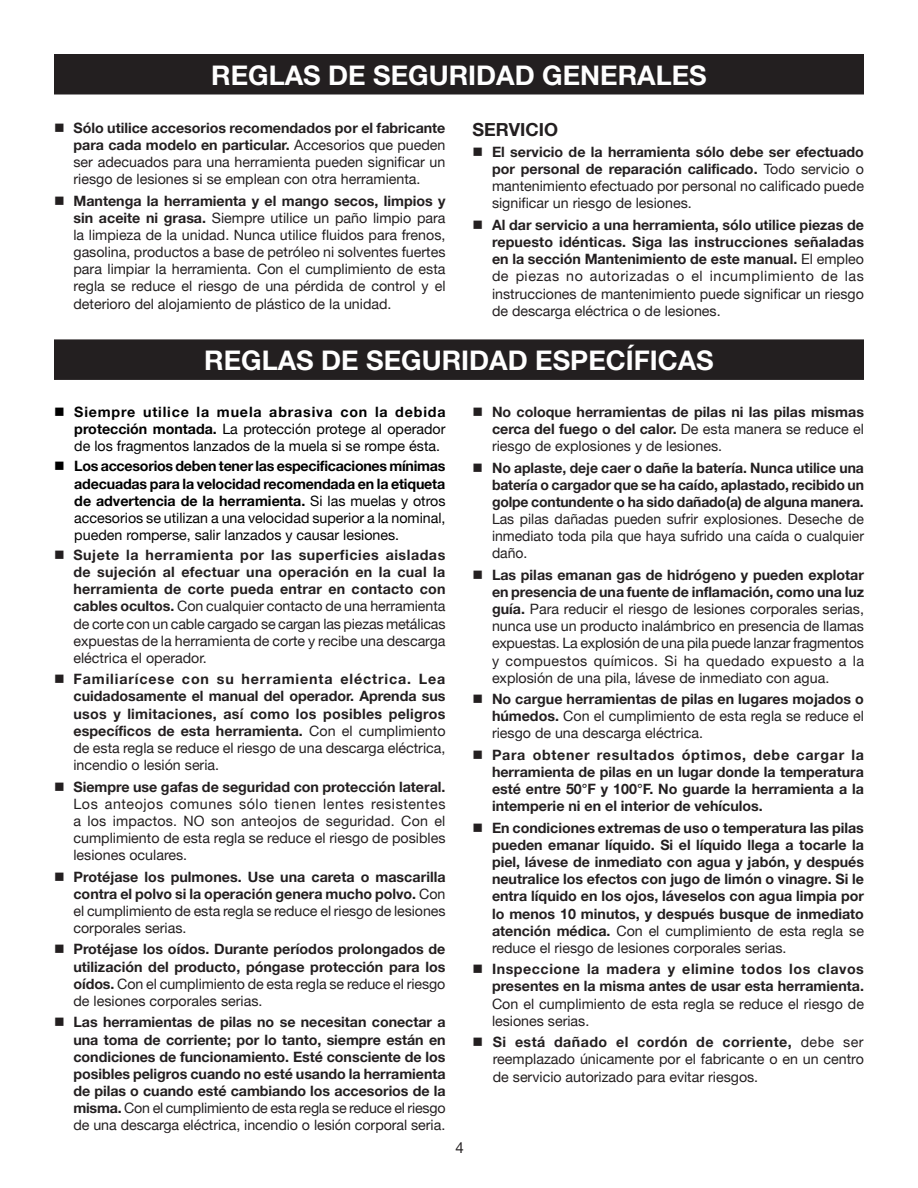
<style>
.page{position:relative;width:918px;height:1188px;background:#fff}
.page>*{position:absolute;margin:0;border:0;box-sizing:border-box;transform-origin:0 0}
.t1{font:700 27px "Helvetica Neue";color:#fff}
.t2{font:700 18px "Helvetica Neue";color:#231f20}
.t3{font:15px "Helvetica Neue";color:#231f20}
.t4{font:14.25px/17.1px "Helvetica Neue";color:#231f20;text-align:justify}
.t5{font:700 14.25px/17.1px "Helvetica Neue";color:#231f20;text-align:justify}
.t6{font:700 14.25px/17.1px "Helvetica Neue";color:#000;text-align:justify}
.t7{font:14.25px/17.1px "Helvetica Neue";color:#000;text-align:justify}
.s1{font-weight:700}
.s2{font-weight:400}
</style>
<div class="page">
<div style="left:55px;top:55px;width:808px;height:39px;background:#231f20"></div>
<div style="left:54px;top:54px;width:810px;height:40px;border:2px solid #231f20"></div>
<div style="left:55px;top:340px;width:808px;height:39px;background:#231f20"></div>
<div style="left:54px;top:339px;width:810px;height:41px;border:2px solid #231f20"></div>
<h1 class="t1" style="left:211px;top:59px;width:497px">REGLAS DE SEGURIDAD GENERALES</h1>
<p class="t4" style="left:73px;top:119px;width:374px;text-indent:-19px">■ <span class="s1">Sólo utilice accesorios recomendados por el fabricante para cada modelo en particular.</span> Accesorios que pueden ser adecuados para una herramienta pueden significar un riesgo de lesiones si se emplean con otra herramienta.</p>
<p class="t4" style="left:74px;top:192px;width:374px;text-indent:-20px">■ <span class="s1">Mantenga la herramienta y el mango secos, limpios y sin aceite ni grasa.</span> Siempre utilice un paño limpio para la limpieza de la unidad. Nunca utilice fluidos para frenos, gasolina, productos a base de petróleo ni solventes fuertes para limpiar la herramienta. Con el cumplimiento de esta regla se reduce el riesgo de una pérdida de control y el deterioro del alojamiento de plástico de la unidad.</p>
<p class="t2" style="left:472px;top:118px;width:87px">SERVICIO</p>
<p class="t4" style="left:492px;top:143px;width:374px;text-indent:-20px">■ <span class="s1">El servicio de la herramienta sólo debe ser efectuado por personal de reparación calificado.</span> Todo servicio o mantenimiento efectuado por personal no calificado puede significar un riesgo de lesiones.</p>
<p class="t4" style="left:492px;top:216px;width:374px;text-indent:-20px">■ <span class="s1">Al dar servicio a una herramienta, sólo utilice piezas de repuesto idénticas. Siga las instrucciones señaladas en la sección Mantenimiento de este manual.</span> El empleo de piezas no autorizadas o el incumplimiento de las instrucciones de mantenimiento puede significar un riesgo de descarga eléctrica o de lesiones.</p>
<h1 class="t1" style="left:204px;top:343px;width:511px">REGLAS DE SEGURIDAD ESPECÍFICAS</h1>
<p class="t7" style="left:74px;top:403px;width:373px;text-indent:-20px">■ <span class="s1">Siempre utilice la muela abrasiva con la debida protección montada.</span> La protección protege al operador de los fragmentos lanzados de la muela si se rompe ésta.</p>
<p class="t6" style="left:74px;top:457px;width:373px;text-indent:-20px">■ Los accesorios deben tener las especificaciones mínimas adecuadas para la velocidad recomendada en la etiqueta de advertencia de la herramienta. <span class="s2">Si las muelas y otros accesorios se utilizan a una velocidad superior a la nominal, pueden romperse, salir lanzados y causar lesiones.</span></p>
<p class="t4" style="left:73px;top:546px;width:374px;text-indent:-19px">■ <span class="s1">Sujete la herramienta por las superficies aisladas de sujeción al efectuar una operación en la cual la herramienta de corte pueda entrar en contacto con cables ocultos.</span> Con cualquier contacto de una herramienta de corte con un cable cargado se cargan las piezas metálicas expuestas de la herramienta de corte y recibe una descarga eléctrica el operador.</p>
<p class="t5" style="left:73px;top:670px;width:374px;text-indent:-19px">■ Familiarícese con su herramienta eléctrica. Lea cuidadosamente el manual del operador. Aprenda sus usos y limitaciones, así como los posibles peligros específicos de esta herramienta. <span class="s2">Con el cumplimiento de esta regla se reduce el riesgo de una descarga eléctrica, incendio o lesión seria.</span></p>
<p class="t4" style="left:73px;top:778px;width:374px;text-indent:-19px">■ <span class="s1">Siempre use gafas de seguridad con protección lateral.<br></span>Los anteojos comunes sólo tienen lentes resistentes a los impactos. NO son anteojos de seguridad. Con el cumplimiento de esta regla se reduce el riesgo de posibles lesiones oculares.</p>
<p class="t5" style="left:73px;top:868px;width:374px;text-indent:-19px">■ Protéjase los pulmones. Use una careta o mascarilla contra el polvo si la operación genera mucho polvo. <span class="s2">Con el cumplimiento de esta regla se reduce el riesgo de lesiones corporales serias.</span></p>
<p class="t5" style="left:73px;top:941px;width:373px;text-indent:-19px">■ Protéjase los oídos. Durante períodos prolongados de utilización del producto, póngase protección para los oídos. <span class="s2">Con el cumplimiento de esta regla se reduce el riesgo de lesiones corporales serias.</span></p>
<p class="t5" style="left:73px;top:1013px;width:374px;text-indent:-19px">■ Las herramientas de pilas no se necesitan conectar a una toma de corriente; por lo tanto, siempre están en condiciones de funcionamiento. Esté consciente de los posibles peligros cuando no esté usando la herramienta de pilas o cuando esté cambiando los accesorios de la misma. <span class="s2">Con el cumplimiento de esta regla se reduce el riesgo de una descarga eléctrica, incendio o lesión corporal seria.</span></p>
<p class="t5" style="left:492px;top:403px;width:373px;text-indent:-20px">■ No coloque herramientas de pilas ni las pilas mismas cerca del fuego o del calor. <span class="s2">De esta manera se reduce el riesgo de explosiones y de lesiones.</span></p>
<p class="t5" style="left:492px;top:459px;width:374px;text-indent:-20px">■ No aplaste, deje caer o dañe la batería. Nunca utilice una batería o cargador que se ha caído, aplastado, recibido un golpe contundente o ha sido dañado(a) de alguna manera.</p>
<p class="t4" style="left:492px;top:510px;width:373px">Las pilas dañadas pueden sufrir explosiones. Deseche de inmediato toda pila que haya sufrido una caída o cualquier daño.</p>
<p class="t4" style="left:492px;top:566px;width:374px;text-indent:-20px">■ <span class="s1">Las pilas emanan gas de hidrógeno y pueden explotar en presencia de una fuente de inflamación, como una luz guía.</span> Para reducir el riesgo de lesiones corporales serias, nunca use un producto inalámbrico en presencia de llamas expuestas. La explosión de una pila puede lanzar fragmentos y compuestos químicos. Si ha quedado expuesto a la explosión de una pila, lávese de inmediato con agua.</p>
<p class="t4" style="left:492px;top:690px;width:373px;text-indent:-20px">■ <span class="s1">No cargue herramientas de pilas en lugares mojados o húmedos.</span> Con el cumplimiento de esta regla se reduce el riesgo de una descarga eléctrica.</p>
<p class="t5" style="left:492px;top:746px;width:374px;text-indent:-20px">■ Para obtener resultados óptimos, debe cargar la herramienta de pilas en un lugar donde la temperatura esté entre 50°F y 100°F. No guarde la herramienta a la intemperie ni en el interior de vehículos.</p>
<p class="t5" style="left:492px;top:819px;width:374px;text-indent:-20px">■ En condiciones extremas de uso o temperatura las pilas pueden emanar líquido. Si el líquido llega a tocarle la piel, lávese de inmediato con agua y jabón, y después neutralice los efectos con jugo de limón o vinagre. Si le entra líquido en los ojos, láveselos con agua limpia por lo menos 10 minutos, y después busque de inmediato atención médica. <span class="s2">Con el cumplimiento de esta regla se reduce el riesgo de lesiones corporales serias.</span></p>
<p class="t5" style="left:472px;top:960px;width:393px;text-align:right">■ Inspeccione la madera y elimine todos los clavos presentes en la misma antes de usar esta herramienta.</p>
<p class="t4" style="left:492px;top:995px;width:374px">Con el cumplimiento de esta regla se reduce el riesgo de lesiones serias.</p>
<p class="t4" style="left:493px;top:1034px;width:373px;text-indent:-20px">■ <span class="s1">Si está dañado el cordón de corriente,</span> debe ser reemplazado únicamente por el fabricante o en un centro de servicio autorizado para evitar riesgos.</p>
<p class="t3" style="left:456px;top:1139px;width:10px">4</p>
</div>
